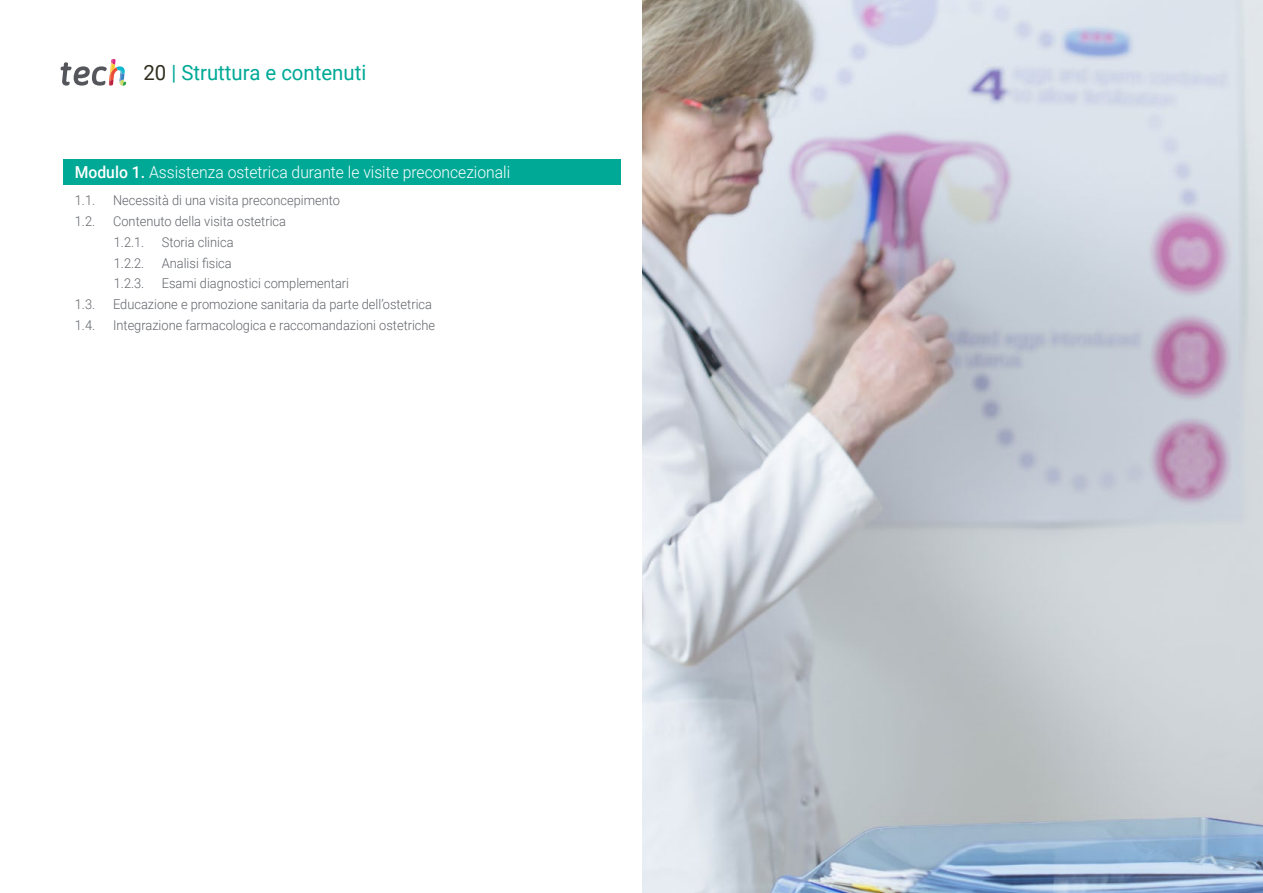
<style>
.page{position:relative;width:1263px;height:893px;background:#fff}
.page>*{position:absolute;margin:0;border:0;box-sizing:border-box;transform-origin:0 0}
.t1{font:21px "Roboto";color:#00a996}
.t2{font:300 16.5px "Roboto";color:#fff;scale:.95 1}
.t3{font:300 13.5px/20.7px "Roboto";color:#61646a;scale:.95 1}
.s1{color:#312e20}
.s2{font-weight:500}
</style>
<div class="page">
<div style="left:64px;top:159px;width:557px;height:25px;background:#00a996"></div>
<img style="left:642px;top:0;width:621px;height:893px">
<svg style="left:61px;top:59px;width:65px;height:27px"></svg>
<h1 class="t1" style="left:144px;top:57px;width:224px"><span class="s1">20</span> | Struttura e contenuti</h1>
<p class="t2" style="left:75px;top:161px;width:460px"><span class="s2">Modulo 1.</span> Assistenza ostetrica durante le visite preconcezionali</p>
<p class="t3" style="left:75px;top:190px;width:23px">1.1.</p>
<p class="t3" style="left:113px;top:190px;width:240px">Necessità di una visita preconcepimento</p>
<p class="t3" style="left:75px;top:210px;width:23px">1.2.</p>
<p class="t3" style="left:113px;top:210px;width:183px">Contenuto della visita ostetrica<br>1.2.1.</p>
<p class="t3" style="left:162px;top:231px;width:77px">Storia clinica</p>
<p class="t3" style="left:114px;top:252px;width:34px">1.2.2.</p>
<p class="t3" style="left:162px;top:252px;width:75px">Analisi fisica</p>
<p class="t3" style="left:114px;top:273px;width:34px">1.2.3.</p>
<p class="t3" style="left:162px;top:273px;width:199px">Esami diagnostici complementari</p>
<p class="t3" style="left:75px;top:293px;width:23px">1.3.</p>
<p class="t3" style="left:113px;top:293px;width:337px">Educazione e promozione sanitaria da parte dell’ostetrica</p>
<p class="t3" style="left:75px;top:314px;width:23px">1.4.</p>
<p class="t3" style="left:113px;top:314px;width:341px">Integrazione farmacologica e raccomandazioni ostetriche</p>
</div>
